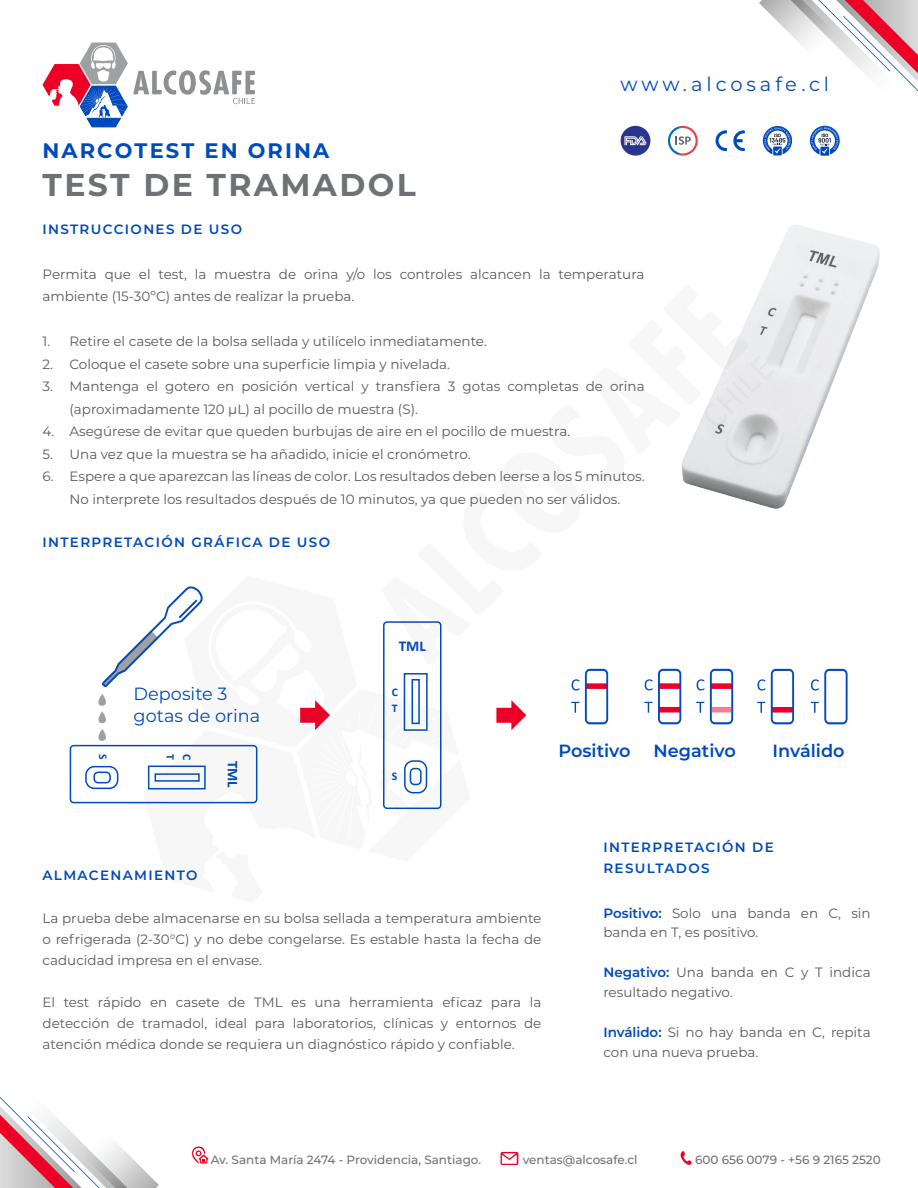
<style>
.page{position:relative;width:918px;height:1188px;background:#fff}
.page>*{position:absolute;margin:0;border:0;box-sizing:border-box;transform-origin:0 0}
.t1{font:700 31.5px "Montserrat";letter-spacing:.075em;color:#6f7275}
.t2{font:700 21px "Montserrat";letter-spacing:.1em;color:#004abb}
.t3{font:19.5px "Montserrat";letter-spacing:.195em;color:#004abb}
.t4{font:600 17.7px "Montserrat";color:#004abb}
.t5{font:17.7px/21.1px "Montserrat";color:#004abb}
.t6{font:700 15px "Calibri";color:#004abb}
.t7{font:13.5px/21px "Montserrat";color:#585b5b}
.t8{font:13.5px/19.5px "Montserrat";color:#58595b}
.t9{font:600 13.5px/21px "Montserrat";letter-spacing:.1em;color:#004abb}
.t10{font:500 12px "Montserrat";color:#6f7275}
.t11{font:700 11.7px/16.5px "Calibri";color:#004abb}
.s1{font-weight:600;color:#004abb}
</style>
<div class="page">
<svg style="left:763px;top:126px;width:29px;height:28px"></svg>
<svg style="left:716px;top:130px;width:11px;height:21px"></svg>
<svg style="left:733px;top:130px;width:12px;height:21px"></svg>
<svg style="left:810px;top:126px;width:30px;height:29px"></svg>
<svg style="left:668px;top:126px;width:30px;height:30px"></svg>
<div style="left:621px;top:126px;width:29px;height:30px;background:#2a358f;border-radius:50%"></div>
<svg style="left:625px;top:136px;width:22px;height:9px"></svg>
<svg style="left:811px;top:669px;width:37px;height:55px"></svg>
<div style="left:70px;top:745px;width:187px;height:58px;border:2px solid #004abb;border-radius:3px"></div>
<div style="left:85px;top:766px;width:33px;height:23px;border:2px solid #004abb;border-radius:8px"></div>
<div style="left:93px;top:772px;width:18px;height:11px;border:2px solid #004abb;border-radius:4px"></div>
<img style="left:763px;top:225px;width:117px;height:255px">
<svg style="left:43px;top:43px;width:212px;height:84px"></svg>
<svg style="left:501px;top:1152px;width:17px;height:13px"></svg>
<svg style="left:192px;top:1147px;width:17px;height:17px"></svg>
<svg style="left:680px;top:1151px;width:12px;height:14px"></svg>
<svg style="left:0;top:1097px;width:159px;height:91px"></svg>
<svg style="left:759px;top:0;width:159px;height:91px"></svg>
<svg style="left:97px;top:285px;width:697px;height:525px"></svg>
<h2 class="t2" style="left:43px;top:136px;width:288px">NARCOTEST EN ORINA</h2>
<h1 class="t1" style="left:43px;top:162px;width:375px">TEST DE TRAMADOL</h1>
<h3 class="t3" style="left:621px;top:70px;width:210px">www.alcosafe.cl</h3>
<p class="t9" style="left:43px;top:218px;width:201px">INSTRUCCIONES DE USO</p>
<p class="t7" style="left:43px;top:262px;width:604px;line-height:22.5px">Permita que el test, la muestra de orina y/o los controles alcancen la temperatura ambiente (15-30ºC) antes de realizar la prueba.</p>
<p class="t7" style="left:43px;top:330px;width:446px">1. Retire el casete de la bolsa sellada y utilícelo inmediatamente.</p>
<p class="t7" style="left:43px;top:353px;width:409px">2. Coloque el casete sobre una superficie limpia y nivelada.</p>
<p class="t7" style="left:70px;top:375px;width:577px;line-height:22.5px;text-indent:-27px">3. Mantenga el gotero en posición vertical y transfiera 3 gotas completas de orina (aproximadamente 120 µL) al pocillo de muestra (S).</p>
<p class="t7" style="left:43px;top:420px;width:529px">4. Asegúrese de evitar que queden burbujas de aire en el pocillo de muestra.</p>
<p class="t7" style="left:43px;top:443px;width:430px">5. Una vez que la muestra se ha añadido, inicie el cronómetro.</p>
<p class="t7" style="left:43px;top:465px;width:604px;line-height:22.5px;text-align:center">6. Espere a que aparezcan las líneas de color. Los resultados deben leerse a los 5 minutos.<br>No interprete los resultados después de 10 minutos, ya que pueden no ser válidos.</p>
<p class="t9" style="left:43px;top:531px;width:289px">INTERPRETACIÓN GRÁFICA DE USO</p>
<h3 class="t5" style="left:134px;top:683px;width:128px">Deposite 3 gotas de orina</h3>
<p class="t6" style="left:243px;top:761px;width:28px;rotate:90deg">TML</p>
<p class="t11" style="left:112px;top:754px;width:7px;rotate:90deg">S</p>
<p class="t11" style="left:179px;top:754px;width:7px;rotate:90deg">T</p>
<p class="t11" style="left:196px;top:754px;width:8px;rotate:90deg">C</p>
<p class="t6" style="left:399px;top:635px;width:28px">TML</p>
<p class="t11" style="left:392px;top:683px;width:8px">C<br>T</p>
<p class="t11" style="left:392px;top:767px;width:7px">S</p>
<h3 class="t4" style="left:558px;top:738px;width:74px">Positivo</h3>
<h3 class="t4" style="left:654px;top:738px;width:84px">Negativo</h3>
<h3 class="t4" style="left:773px;top:738px;width:74px">Inválido</h3>
<p class="t9" style="left:43px;top:864px;width:157px">ALMACENAMIENTO</p>
<p class="t7" style="left:43px;top:907px;width:500px;text-align:justify">La prueba debe almacenarse en su bolsa sellada a temperatura ambiente o refrigerada (2-30°C) y no debe congelarse. Es estable hasta la fecha de caducidad impresa en el envase.</p>
<p class="t7" style="left:43px;top:991px;width:500px;text-align:justify">El test rápido en casete de TML es una herramienta eficaz para la detección de tramadol, ideal para laboratorios, clínicas y entornos de atención médica donde se requiera un diagnóstico rápido y confiable.</p>
<p class="t9" style="left:603px;top:836px;width:172px">INTERPRETACIÓN DE<br>RESULTADOS</p>
<p class="t8" style="left:603px;top:902px;width:269px"><span class="s1">Positivo:</span> Solo una banda en C, sin banda en T, es positivo.</p>
<p class="t8" style="left:603px;top:962px;width:269px"><span class="s1">Negativo:</span> Una banda en C y T indica resultado negativo.</p>
<p class="t8" style="left:603px;top:1022px;width:269px"><span class="s1">Inválido:</span> Si no hay banda en C, repita con una nueva prueba.</p>
<p class="t10" style="left:211px;top:1151px;width:272px">Av. Santa María 2474 - Providencia, Santiago.</p>
<p class="t10" style="left:523px;top:1151px;width:116px">ventas@alcosafe.cl</p>
<p class="t10" style="left:695px;top:1151px;width:187px">600 656 0079 - +56 9 2165 2520</p>
</div>
